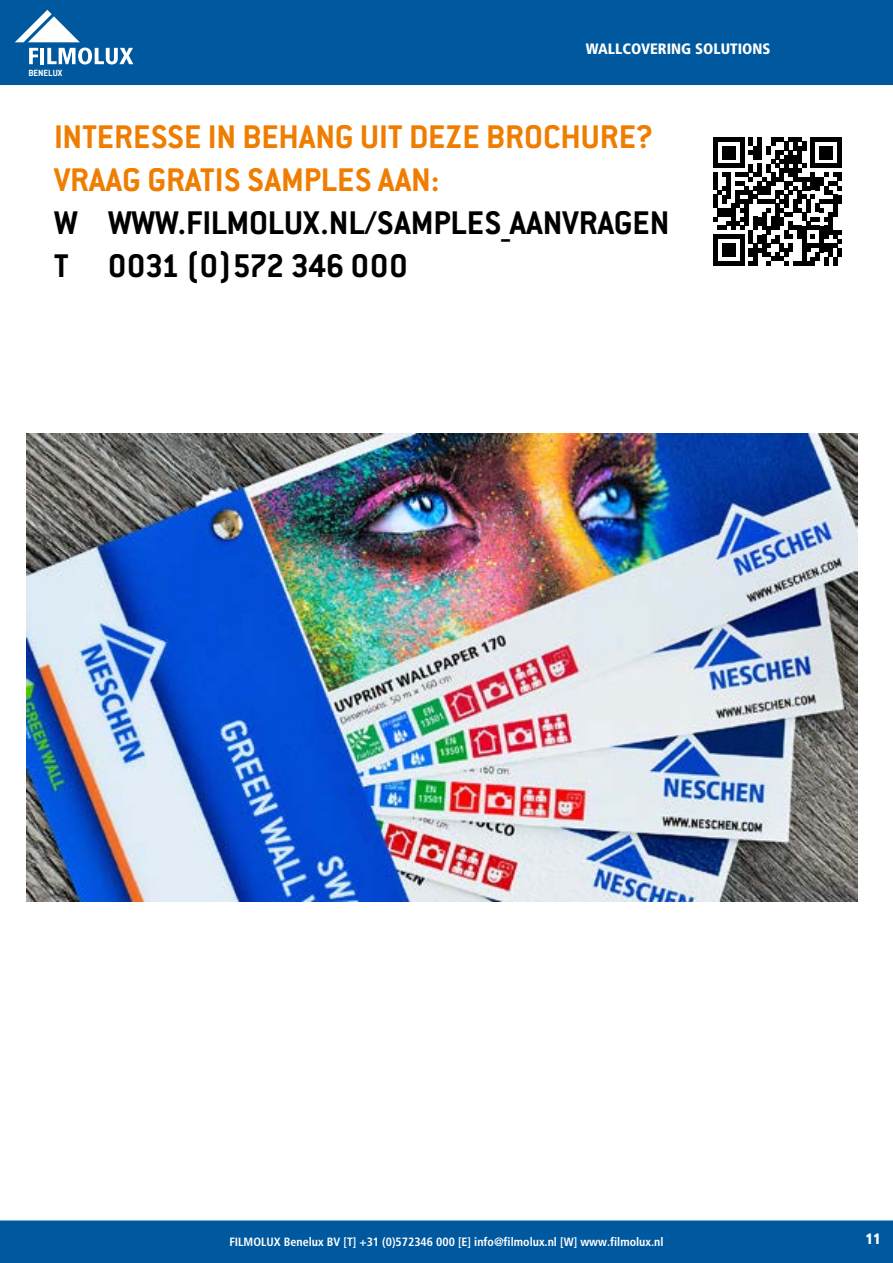
<style>
.page{position:relative;width:893px;height:1263px;background:#fff}
.page>*{position:absolute;margin:0;border:0;box-sizing:border-box;transform-origin:0 0}
.t1{font:700 36px/43.2px "Conduit ITC Std";color:#ef7d00}
.t2{font:700 36px/43.2px "Conduit ITC Std";color:#000}
.t3{font:900 condensed 15px "Frutiger LT Std";color:#fff}
.t4{font:700 condensed 12px "Frutiger LT Pro";color:#fff}
.t5{font:700 9.75px "Conduit ITC Std";color:#fff}
</style>
<div class="page">
<div style="left:0;top:1220px;width:893px;height:43px;background:#00599f"></div>
<div style="left:0;top:0;width:893px;height:85px;background:#00599f"></div>
<svg style="left:29px;top:48px;width:9px;height:16px"></svg>
<hr style="left:40px;top:48px;width:4px;height:16px;background:#fff">
<svg style="left:47px;top:48px;width:86px;height:16px"></svg>
<svg style="left:15px;top:10px;width:65px;height:32px"></svg>
<svg style="left:713px;top:137px;width:129px;height:129px"></svg>
<div style="left:837px;top:248px;width:5px;height:9px;background:#000"></div>
<img style="left:26px;top:434px;width:831px;height:467px">
<p class="t5" style="left:28px;top:67px;width:36px">BENELUX</p>
<p class="t3" style="left:586px;top:40px;width:186px">WALLCOVERING SOLUTIONS</p>
<h1 class="t1" style="left:54px;top:114px;width:601px">INTERESSE IN BEHANG UIT DEZE BROCHURE?<br>VRAAG GRATIS SAMPLES AAN:</h1>
<h1 class="t2" style="left:54px;top:200px;width:617px">W WWW.FILMOLUX.NL/SAMPLES_AANVRAGEN<br>T 0031 (0)572 346 000</h1>
<p class="t4" style="left:229px;top:1235px;width:436px">FILMOLUX Benelux BV [T] +31 (0)572346 000 [E] info@filmolux.nl [W] www.filmolux.nl</p>
<p class="t3" style="left:865px;top:1230px;width:17px">11</p>
</div>
